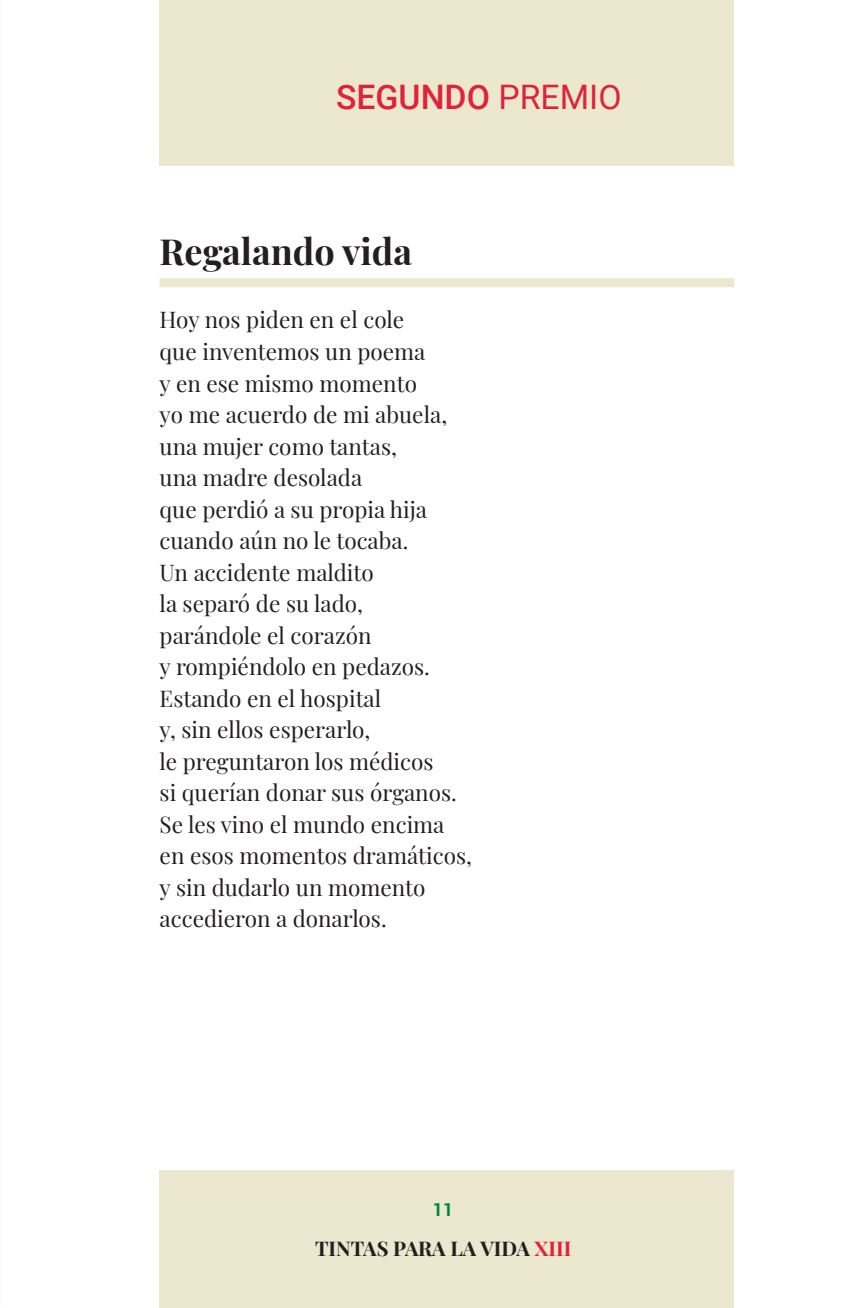
<style>
.page{position:relative;width:862px;height:1308px;background:#fff}
.page>*{position:absolute;margin:0;border:0;box-sizing:border-box;transform-origin:0 0}
.t1{font:700 36px "Playfair Display";color:#231f20}
.t2{font:500 33.75px "Roboto";color:#e02437}
.t3{font:22.5px/31.5px "Playfair Display";color:#231f20}
.t4{font:700 20.25px "Playfair Display";color:#231f20}
.t5{font:700 18px "Roboto";color:#00843d}
.s1{font-weight:400}
.s2{color:#e02437}
</style>
<div class="page">
<div style="left:159px;top:1170px;width:574px;height:137px;background:#ebe8cf"></div>
<div style="left:159px;top:0;width:574px;height:166px;background:#ebe8cf"></div>
<div style="left:159px;top:278px;width:574px;height:9px;background:#ebe8cf"></div>
<h2 class="t2" style="left:336px;top:78px;width:287px">SEGUNDO <span class="s1">PREMIO</span></h2>
<h1 class="t1" style="left:159px;top:226px;width:254px">Regalando vida</h1>
<p class="t3" style="left:159px;top:303px;width:314px">Hoy nos piden en el cole<br>que inventemos un poema<br>y en ese mismo momento<br>yo me acuerdo de mi abuela, una mujer como tantas,<br>una madre desolada<br>que perdió a su propia hija cuando aún no le tocaba.<br>Un accidente maldito<br>la separó de su lado,<br>parándole el corazón<br>y rompiéndolo en pedazos.<br>Estando en el hospital<br>y, sin ellos esperarlo,<br>le preguntaron los médicos<br>si querían donar sus órganos.<br>Se les vino el mundo encima en esos momentos dramáticos, y sin dudarlo un momento accedieron a donarlos.</p>
<p class="t5" style="left:432px;top:1197px;width:22px">11</p>
<p class="t4" style="left:315px;top:1233px;width:258px">TINTAS PARA LA VIDA <span class="s2">XIII</span></p>
</div>
